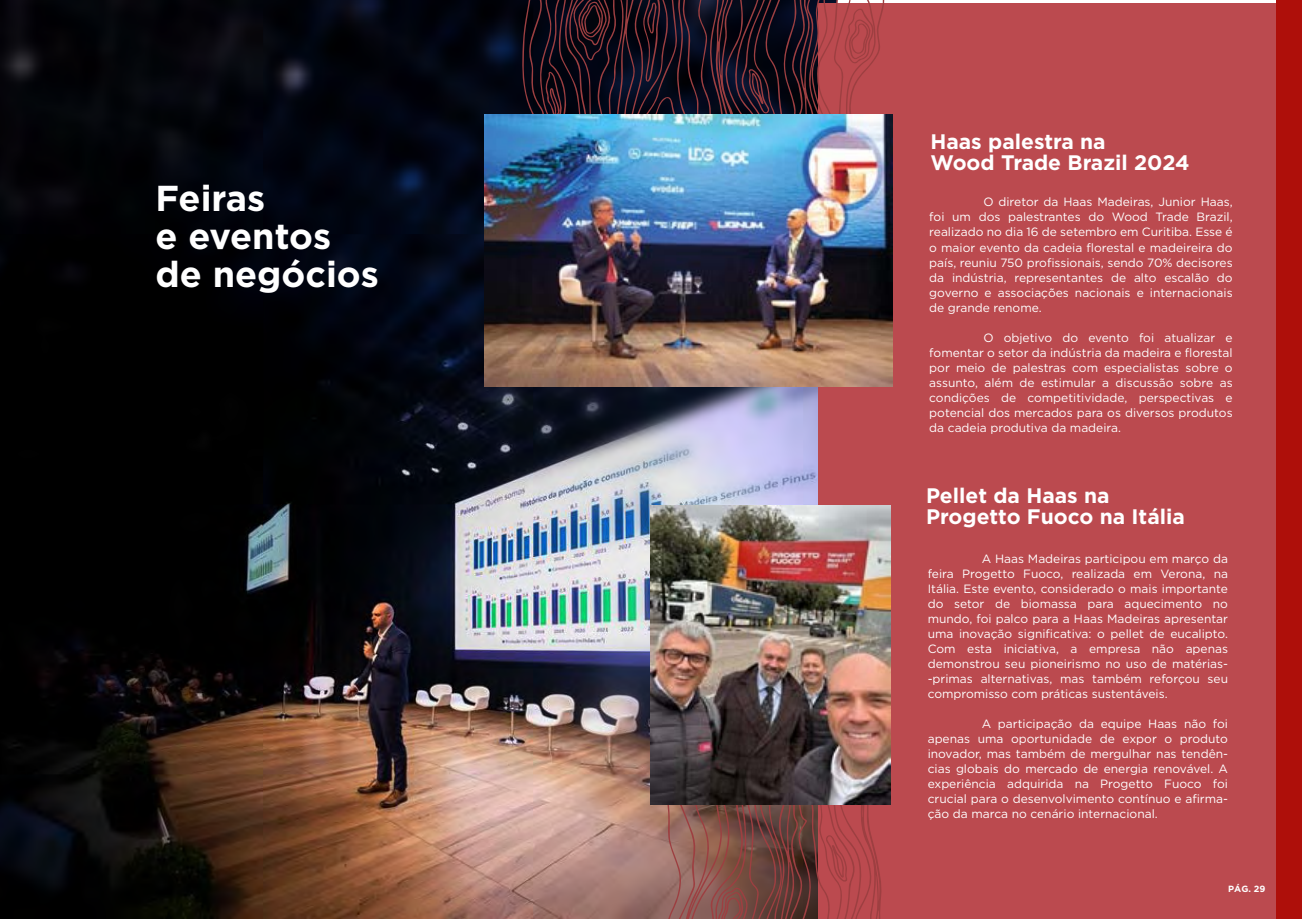
<style>
.page{position:relative;width:1302px;height:919px;background:#fff}
.page>*{position:absolute;margin:0;border:0;box-sizing:border-box;transform-origin:0 0}
.t1{font:700 36px/38px "Gotham";color:#fff}
.t2{font:700 21px/21px "Gotham";color:#fff}
.t3{font:12px/15px "Gotham";color:#fff;text-align:justify}
.t4{font:700 9px "Gotham";color:#fff}
</style>
<div class="page">
<img style="left:0;top:0;width:818px;height:918px">
<div style="left:818px;top:3px;width:483px;height:915px;background:#bb4a4f"></div>
<svg style="left:516px;top:0;width:368px;height:115px"></svg>
<svg style="left:665px;top:804px;width:219px;height:114px"></svg>
<div style="left:1275px;top:0;width:26px;height:918px;background:#ae0f0a"></div>
<img style="left:650px;top:505px;width:239px;height:299px">
<img style="left:484px;top:115px;width:408px;height:272px">
<h1 class="t1" style="left:155px;top:179px;width:225px">Feiras<br>e eventos de negócios</h1>
<h2 class="t2" style="left:930px;top:131px;width:261px">Haas palestra na<br>Wood Trade Brazil 2024</h2>
<p class="t3" style="left:929px;top:194px;width:305px;text-indent:54px">O diretor da Haas Madeiras, Junior Haas, foi um dos palestrantes do Wood Trade Brazil, realizado no dia 16 de setembro em Curitiba. Esse é o maior evento da cadeia florestal e madeireira do país, reuniu 750 profissionais, sendo 70% decisores da indústria, representantes de alto escalão do governo e associações nacionais e internacionais de grande renome.</p>
<p class="t3" style="left:929px;top:329px;width:305px;text-indent:54px">O objetivo do evento foi atualizar e fomentar o setor da indústria da madeira e florestal por meio de palestras com especialistas sobre o assunto, além de estimular a discussão sobre as condições de competitividade, perspectivas e potencial dos mercados para os diversos produtos da cadeia produtiva da madeira.</p>
<h2 class="t2" style="left:925px;top:485px;width:260px">Pellet da Haas na<br>Progetto Fuoco na Itália</h2>
<p class="t3" style="left:927px;top:550px;width:302px;text-indent:54px">A Haas Madeiras participou em março da feira Progetto Fuoco, realizada em Verona, na Itália. Este evento, considerado o mais importante do setor de biomassa para aquecimento no mundo, foi palco para a Haas Madeiras apresentar uma inovação significativa: o pellet de eucalipto.<br>Com esta iniciativa, a empresa não apenas demonstrou seu pioneirismo no uso de matérias--primas alternativas, mas também reforçou seu compromisso com práticas sustentáveis.</p>
<p class="t3" style="left:927px;top:715px;width:302px;text-indent:54px">A participação da equipe Haas não foi apenas uma oportunidade de expor o produto inovador, mas também de mergulhar nas tendên&shy;cias globais do mercado de energia renovável. A experiência adquirida na Progetto Fuoco foi crucial para o desenvolvimento contínuo e afirma&shy;ção da marca no cenário internacional.</p>
<p class="t4" style="left:1227px;top:882px;width:39px">PÁG. 29</p>
</div>
